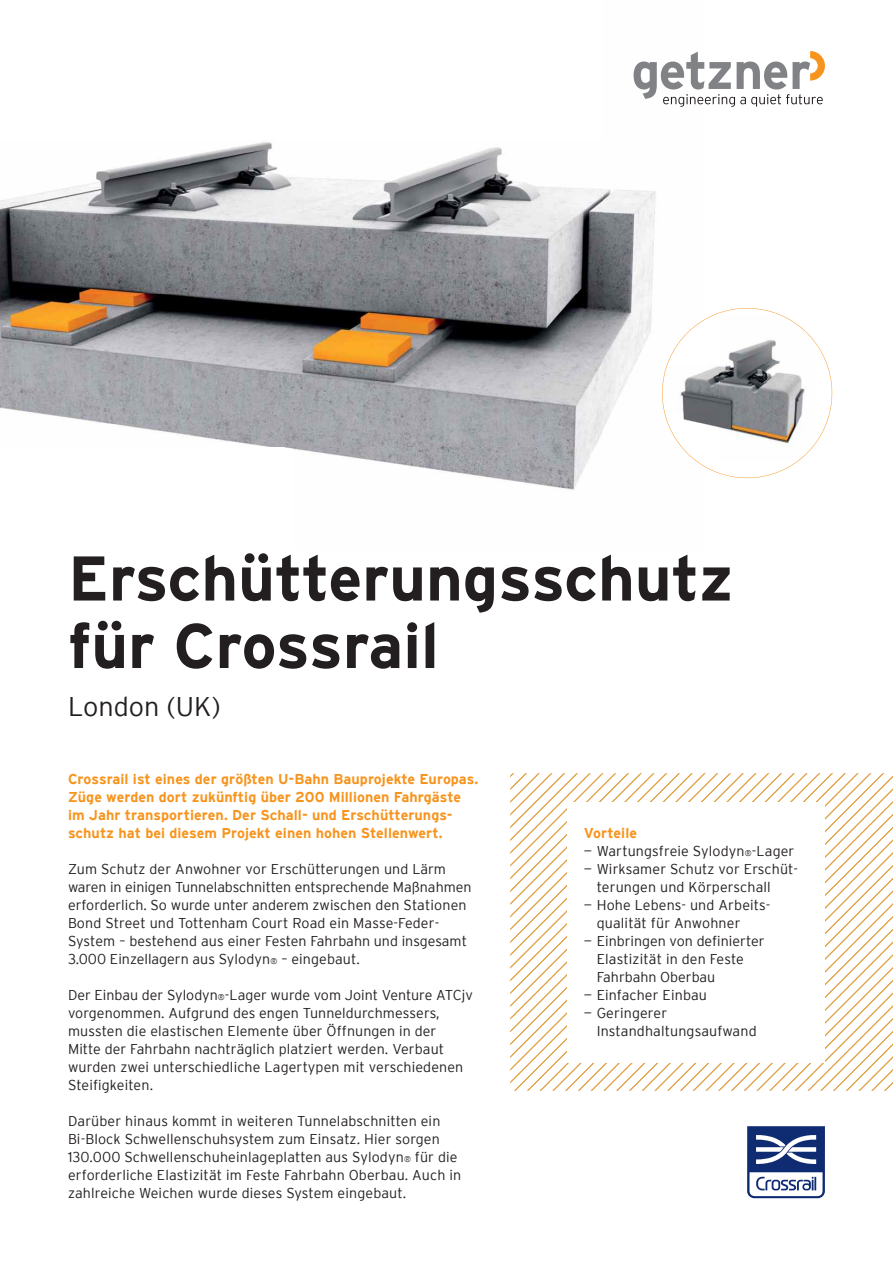
<style>
.page{position:relative;width:893px;height:1263px;background:#fff}
.page>*{position:absolute;margin:0;border:0;box-sizing:border-box;transform-origin:0 0}
.t1{font:700 63px/67.5px "Interstate";color:#231f20}
.t2{font:300 27px "Interstate";color:#231f20}
.t3{font:300 14.25px/18px "Interstate";letter-spacing:.01em;color:#231f20}
.t4{font:700 14.25px/18px "Interstate";letter-spacing:.005em;color:#f7941d}
.s1{font-size:8.25px}
</style>
<div class="page">
<svg style="left:511px;top:774px;width:382px;height:316px"></svg>
<img style="left:0;top:71px;width:656px;height:419px">
<svg style="left:662px;top:308px;width:170px;height:170px"></svg>
<svg style="left:747px;top:1126px;width:78px;height:72px"></svg>
<div style="left:567px;top:802px;width:258px;height:261px;background:#fff"></div>
<svg style="left:634px;top:51px;width:191px;height:56px"></svg>
<h1 class="t1" style="left:68px;top:549px;width:667px">Erschütterungsschutz für Crossrail</h1>
<h2 class="t2" style="left:68px;top:692px;width:154px">London (UK)</h2>
<p class="t4" style="left:68px;top:771px;width:412px">Crossrail ist eines der größten U-Bahn Bauprojekte Europas.<br>Züge werden dort zukünftig über 200 Mil lio nen Fahrgäste im Jahr transportieren. Der Schall- und Erschütterungs&shy;schutz hat bei diesem Projekt einen hohen Stellenwert.</p>
<p class="t3" style="left:68px;top:860px;width:405px">Zum Schutz der Anwohner vor Erschütterungen und Lärm waren in einigen Tunnelabschnitten entsprechende Maßnahmen erforderlich. So wurde unter anderem zwischen den Stationen Bond Street und Tottenham Court Road ein Masse-Feder-System – bestehend aus einer Festen Fahrbahn und insgesamt 3.000 Einzellagern aus Sylodyn<span class="s1">®</span> – eingebaut.</p>
<p class="t3" style="left:68px;top:986px;width:406px">Der Einbau der Sylodyn<span class="s1">®</span>-Lager wurde vom Joint Venture ATCjv vorgenommen. Aufgrund des engen Tunnel durch messers, mussten die elastischen Elemente über Öff nungen in der<br>Mitte der Fahrbahn nachträglich platziert werden. Verbaut wurden zwei unterschiedliche Lager typen mit verschiedenen Steifigkeiten.</p>
<p class="t3" style="left:68px;top:1112px;width:395px">Darüber hinaus kommt in weiteren Tunnelabschnitten ein Bi-Block Schwellenschuhsystem zum Einsatz. Hier sorgen 130.000 Schwellenschuheinlageplatten aus Sylodyn<span class="s1">®</span> für die erforderliche Elastizität im Feste Fahrbahn Oberbau. Auch in zahlreiche Weichen wurde dieses System eingebaut.</p>
<p class="t4" style="left:584px;top:825px;width:55px">Vorteile</p>
<p class="t3" style="left:584px;top:842px;width:212px">— Wartungsfreie Sylodyn<span class="s1">®</span>-Lager</p>
<p class="t3" style="left:597px;top:860px;width:203px;text-indent:-13px">— Wirksamer Schutz vor Erschüt&shy;terungen und Körperschall</p>
<p class="t3" style="left:597px;top:896px;width:175px;text-indent:-13px">— Hohe Lebens- und Arbeits&shy;qualität für Anwohner</p>
<p class="t3" style="left:597px;top:932px;width:169px;text-indent:-13px">— Einbringen von definierter<br>Elastizität in den Feste<br>Fahrbahn Oberbau</p>
<p class="t3" style="left:584px;top:986px;width:124px">— Einfacher Einbau</p>
<p class="t3" style="left:597px;top:1004px;width:161px;text-indent:-13px">— Geringerer<br>Instandhaltungsaufwand</p>
</div>
